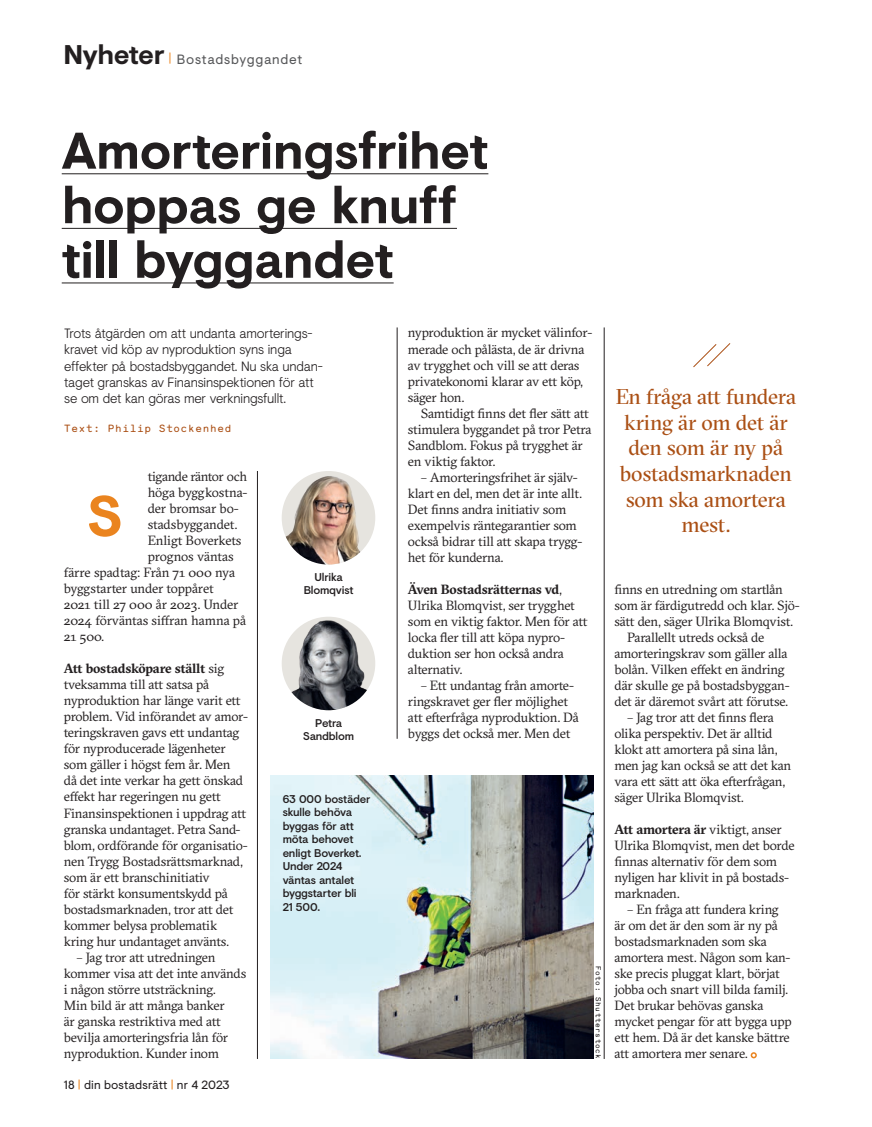
<style>
.page{position:relative;width:872px;height:1127px;background:#fff}
.page>*{position:absolute;margin:0;border:0;box-sizing:border-box;transform-origin:0 0}
.t1{font:700 57.45px "Visuelt";color:#ea841f}
.t2{font:700 51.3px/54.6px "Visuelt";letter-spacing:-.015em;color:#231f20}
.t3{font:21.45px/25.7px "GT Sectra Fine";letter-spacing:-.01em;color:#aa4f14;text-align:center}
.t4{font:300 13.5px/16.2px "Visuelt";letter-spacing:-.015em;color:#231f20}
.t5{font:13.5px "Visuelt";letter-spacing:.055em;color:#57585a}
.t6{font:13.35px/16px "GT Sectra";letter-spacing:-.015em;color:#231f20}
.t7{font:12px "Visuelt";letter-spacing:.01em;color:#231f20}
.t8{font:500 11.25px/13.5px "Visuelt";letter-spacing:-.02em;color:#231f20;text-align:center}
.t9{font:10.5px "Monosten";letter-spacing:.075em;color:#aa4f14}
.t10{font:7.5px "Monosten";letter-spacing:.075em;color:#231f20}
.s1{font-weight:700;font-size:27px;color:#231f20}
.s2{color:#ef9a47}
.s3{font-weight:700}
.s4{color:#ea841f}
</style>
<div class="page">
<hr style="left:604px;top:327px;width:1px;height:732px;background:#231f20">
<hr style="left:62px;top:173px;width:426px;height:1px;background:#231f20">
<hr style="left:62px;top:228px;width:395px;height:1px;background:#231f20">
<hr style="left:62px;top:283px;width:331px;height:1px;background:#231f20">
<hr style="left:257px;top:471px;width:1px;height:588px;background:#231f20">
<hr style="left:397px;top:327px;width:1px;height:412px;background:#231f20">
<svg style="left:693px;top:343px;width:38px;height:25px"></svg>
<img style="left:282px;top:471px;width:89px;height:93px">
<img style="left:282px;top:617px;width:93px;height:93px;border-radius:47px">
<svg style="left:750px;top:1052px;width:7px;height:6px"></svg>
<img style="left:270px;top:775px;width:323px;height:284px">
<p class="t5" style="left:63px;top:49px;width:240px"><span class="s1">Nyheter</span> <span class="s2">|</span> Bostadsbyggandet</p>
<h2 class="t2" style="left:62px;top:122px;width:428px">Amorteringsfrihet hoppas ge knuff till byggandet</h2>
<p class="t4" style="left:64px;top:325px;width:259px">Trots åtgärden om att undanta amorterings&shy;kravet vid köp av nyproduktion syns inga effekter på bostadsbyggandet. Nu ska undan&shy;taget granskas av Finansinspektionen för att se om det kan göras mer verkningsfullt.</p>
<p class="t9" style="left:64px;top:421px;width:169px">Text: Philip Stockenhed</p>
<p class="t6" style="left:148px;top:469px;width:101px">tigande räntor och</p>
<p class="t6" style="left:148px;top:485px;width:101px">höga byggkostna-</p>
<p class="t6" style="left:148px;top:501px;width:92px">der bromsar bo-</p>
<p class="t6" style="left:148px;top:517px;width:91px">stadsbyggandet.</p>
<p class="t6" style="left:148px;top:533px;width:95px">Enligt Boverkets</p>
<p class="t6" style="left:148px;top:549px;width:87px">prognos väntas</p>
<p class="t6" style="left:64px;top:565px;width:173px">färre spadtag: Från 71 000 nya</p>
<p class="t6" style="left:64px;top:581px;width:151px">byggstarter under toppåret</p>
<p class="t6" style="left:64px;top:597px;width:176px">2021 till 27 000 år 2023. Under</p>
<p class="t6" style="left:64px;top:613px;width:184px">2024 förväntas siffran hamna på</p>
<p class="t6" style="left:64px;top:629px;width:42px">21 500.</p>
<p class="t6" style="left:64px;top:661px;width:186px"><span class="s3">Att bostadsköpare ställt</span> sig tveksamma till att satsa på nyproduktion har länge varit ett problem. Vid införandet av amor&shy;teringskraven gavs ett undantag för nyproducerade lägenheter som gäller i högst fem år. Men<br>då det inte verkar ha gett önskad effekt har regeringen nu gett<br>Finansinspektionen i uppdrag att granska undantaget. Petra Sand&shy;blom, ordförande för organisatio&shy;nen Trygg Bostadsrättsmarknad, som är ett branschinitiativ<br>för stärkt konsumentskydd på bostadsmarknaden, tror att det kommer belysa problematik kring hur undantaget använts.</p>
<p class="t6" style="left:64px;top:949px;width:184px;text-indent:13px">– Jag tror att utredningen kommer visa att det inte används i någon större utsträckning.<br>Min bild är att många banker<br>är ganska restriktiva med att bevilja amorteringsfria lån för nyproduktion. Kunder inom</p>
<h1 class="t1" style="left:87px;top:473px;width:36px">S</h1>
<p class="t7" style="left:64px;top:1076px;width:167px">18 <span class="s4">|</span> din bostadsrätt <span class="s4">|</span> nr 4 2023</p>
<p class="t8" style="left:304px;top:570px;width:51px">Ulrika<br>Blomqvist</p>
<p class="t8" style="left:303px;top:715px;width:52px">Petra<br>Sandblom</p>
<p class="t8" style="left:283px;top:791px;width:89px;text-align:left">63 000 bostäder skulle behöva byggas för att möta behovet enligt Boverket.<br>Under 2024 väntas antalet byggstarter bli<br>21 500.</p>
<p class="t6" style="left:408px;top:325px;width:186px">nyproduktion är mycket välinfor&shy;merade och pålästa, de är drivna av trygghet och vill se att deras privatekonomi klarar av ett köp, säger hon.</p>
<p class="t6" style="left:408px;top:405px;width:185px;text-indent:13px">Samtidigt finns det fler sätt att stimulera byggandet på tror Petra<br>Sandblom. Fokus på trygghet är en viktig faktor.</p>
<p class="t6" style="left:408px;top:469px;width:176px;text-indent:13px">– Amorteringsfrihet är själv&shy;klart en del, men det är inte allt.<br>Det finns andra initiativ som exempelvis räntegarantier som också bidrar till att skapa trygg&shy;het för kunderna.</p>
<p class="t6" style="left:408px;top:581px;width:181px"><span class="s3">Även Bostadsrätternas vd</span>,<br>Ulrika Blomqvist, ser trygghet som en viktig faktor. Men för att locka fler till att köpa nypro&shy;duktion ser hon också andra alternativ.</p>
<p class="t6" style="left:408px;top:678px;width:172px;text-indent:13px">– Ett undantag från amorte&shy;ringskravet ger fler möjlighet att efterfråga nyproduktion. Då byggs det också mer. Men det</p>
<p class="t10" style="left:603px;top:965px;width:95px;rotate:90deg">Foto: Shutterstock</p>
<h3 class="t3" style="left:615px;top:384px;width:182px">En fråga att fundera kring är om det är den som är ny på bostadsmarknaden som ska amortera mest.</h3>
<p class="t6" style="left:614px;top:581px;width:170px">finns en utredning om startlån</p>
<p class="t6" style="left:614px;top:597px;width:187px">som är färdigutredd och klar. Sjö-</p>
<p class="t6" style="left:614px;top:613px;width:180px">sätt den, säger Ulrika Blomqvist.</p>
<p class="t6" style="left:627px;top:629px;width:139px">Parallellt utreds också de</p>
<p class="t6" style="left:614px;top:645px;width:174px">amorteringskrav som gäller alla</p>
<p class="t6" style="left:614px;top:661px;width:171px">bolån. Vilken effekt en ändring</p>
<p class="t6" style="left:614px;top:677px;width:177px">där skulle ge på bostadsbyggan-</p>
<p class="t6" style="left:614px;top:693px;width:175px">det är däremot svårt att förutse.</p>
<p class="t6" style="left:614px;top:709px;width:178px;text-indent:13px">– Jag tror att det finns flera olika perspektiv. Det är alltid klokt att amortera på sina lån, men jag kan också se att det kan vara ett sätt att öka efterfrågan, säger Ulrika Blomqvist.</p>
<p class="t6" style="left:614px;top:822px;width:182px"><span class="s3">Att amortera är</span> viktigt, anser<br>Ulrika Blomqvist, men det borde finnas alternativ för dem som nyligen har klivit in på bostads&shy;marknaden.</p>
<p class="t6" style="left:614px;top:902px;width:179px;text-indent:13px">– En fråga att fundera kring är om det är den som är ny på bostadsmarknaden som ska amortera mest. Någon som kan&shy;ske precis pluggat klart, börjat jobba och snart vill bilda familj.<br>Det brukar behövas ganska mycket pengar för att bygga upp ett hem. Då är det kanske bättre att amortera mer senare.</p>
</div>
